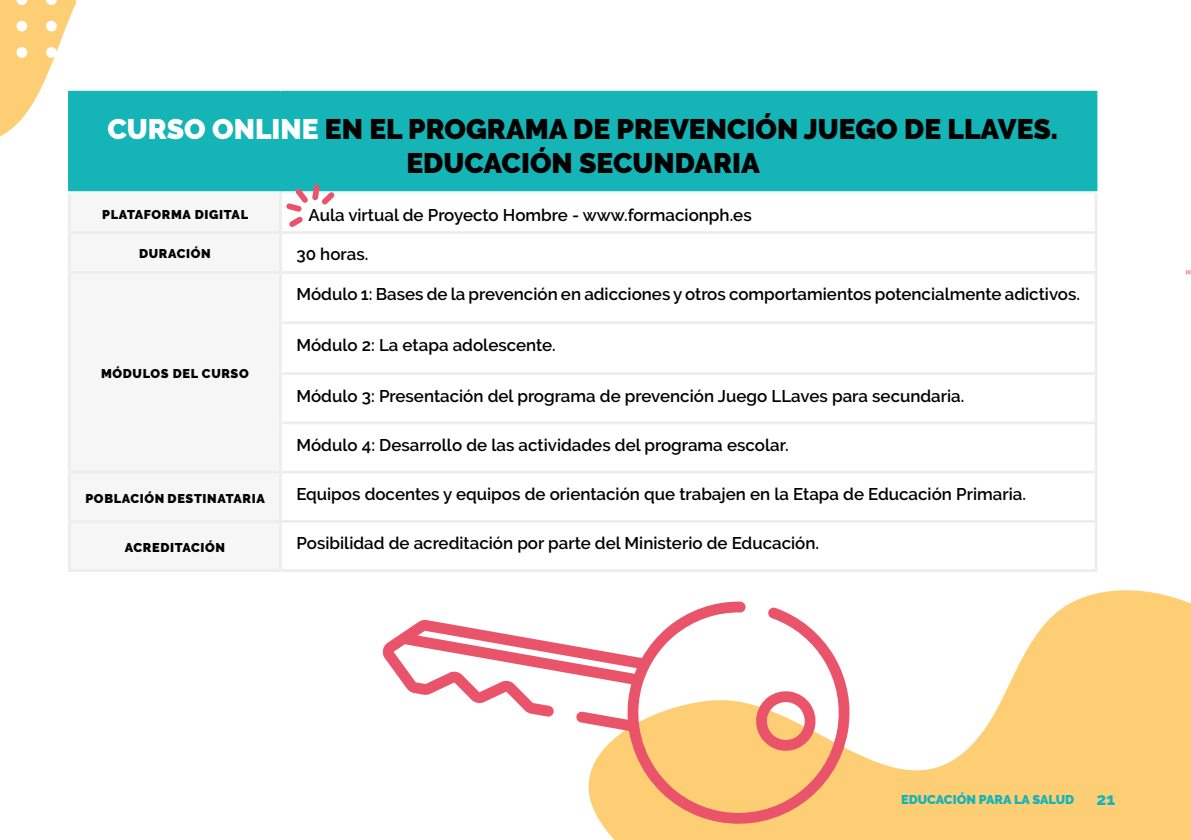
<style>
.page{position:relative;width:1191px;height:840px;background:#fff}
.page>*{position:absolute;margin:0;border:0;box-sizing:border-box;transform-origin:0 0}
.t1{font:900 28.2px/33.8px "Raleway";color:#000;text-align:center}
.t2{font:600 17px "Raleway";color:#000}
.t3{font:900 12.6px "Raleway";letter-spacing:.05em;color:#000}
.t4{font:900 12.6px "Raleway";color:#15b4b7}
.s1{color:#fff}
.s2{font-size:17px;color:#fdce74}
.s3{font-weight:800;font-size:17px}
</style>
<div class="page">
<svg style="left:608px;top:590px;width:583px;height:249px;fill:#fdce74"></svg>
<div style="left:69px;top:92px;width:1027px;height:100px;background:#15b4b7"></div>
<div style="left:69px;top:192px;width:211px;height:40px;background:#f6f6f6"></div>
<div style="left:71px;top:473px;width:208px;height:50px;background:#f6f6f6"></div>
<hr style="left:1094px;top:94px;width:3px;height:97px;background:#15b4b7">
<hr style="left:68px;top:91px;width:212px;height:3px;background:#15b4b7">
<hr style="left:280px;top:91px;width:817px;height:3px;background:#15b4b7">
<hr style="left:68px;top:194px;width:3px;height:37px;background:#ededed">
<hr style="left:279px;top:194px;width:3px;height:37px;background:#ededed">
<hr style="left:1094px;top:194px;width:3px;height:37px;background:#ededed">
<hr style="left:68px;top:231px;width:212px;height:3px;background:#ededed">
<hr style="left:68px;top:234px;width:3px;height:37px;background:#ededed">
<hr style="left:280px;top:231px;width:817px;height:3px;background:#ededed">
<hr style="left:279px;top:234px;width:3px;height:37px;background:#ededed">
<hr style="left:1094px;top:234px;width:3px;height:37px;background:#ededed">
<hr style="left:68px;top:271px;width:212px;height:3px;background:#ededed">
<hr style="left:68px;top:274px;width:3px;height:48px;background:#ededed">
<hr style="left:68px;top:322px;width:3px;height:51px;background:#ededed">
<hr style="left:68px;top:373px;width:3px;height:49px;background:#ededed">
<hr style="left:68px;top:422px;width:3px;height:48px;background:#ededed">
<hr style="left:280px;top:271px;width:817px;height:3px;background:#ededed">
<hr style="left:279px;top:274px;width:3px;height:47px;background:#ededed">
<hr style="left:1094px;top:274px;width:3px;height:47px;background:#ededed">
<hr style="left:279px;top:321px;width:818px;height:3px;background:#ededed">
<hr style="left:279px;top:324px;width:3px;height:48px;background:#ededed">
<hr style="left:1094px;top:324px;width:3px;height:48px;background:#ededed">
<hr style="left:279px;top:372px;width:818px;height:3px;background:#ededed">
<hr style="left:279px;top:375px;width:3px;height:46px;background:#ededed">
<hr style="left:1094px;top:375px;width:3px;height:46px;background:#ededed">
<hr style="left:279px;top:421px;width:818px;height:3px;background:#ededed">
<hr style="left:279px;top:424px;width:3px;height:46px;background:#ededed">
<hr style="left:1094px;top:424px;width:3px;height:46px;background:#ededed">
<hr style="left:68px;top:470px;width:212px;height:3px;background:#ededed">
<hr style="left:68px;top:473px;width:3px;height:46px;background:#ededed">
<hr style="left:280px;top:470px;width:817px;height:3px;background:#ededed">
<hr style="left:279px;top:473px;width:3px;height:46px;background:#ededed">
<hr style="left:1094px;top:473px;width:3px;height:46px;background:#ededed">
<hr style="left:68px;top:519px;width:212px;height:3px;background:#ededed">
<hr style="left:68px;top:522px;width:3px;height:47px;background:#ededed">
<hr style="left:280px;top:519px;width:817px;height:3px;background:#ededed">
<hr style="left:279px;top:522px;width:3px;height:47px;background:#ededed">
<hr style="left:1094px;top:522px;width:3px;height:47px;background:#ededed">
<hr style="left:68px;top:569px;width:212px;height:2px;background:#ededed">
<hr style="left:280px;top:569px;width:817px;height:2px;background:#ededed">
<hr style="left:68px;top:191px;width:212px;height:3px;background:#f0f8f9">
<hr style="left:280px;top:191px;width:817px;height:3px;background:#f0f8f9">
<svg style="left:286px;top:184px;width:48px;height:43px"></svg>
<svg style="left:1186px;top:270px;width:5px;height:4px"></svg>
<svg style="left:382px;top:601px;width:470px;height:231px"></svg>
<svg style="left:0;top:0;width:116px;height:192px"></svg>
<h1 class="t1" style="left:107px;top:112px;width:952px"><span class="s1">CURSO ONLINE</span> EN EL PROGRAMA DE PREVENCIÓN JUEGO DE LLAVES.<br>EDUCACIÓN SECUNDARIA</h1>
<p class="t3" style="left:102px;top:207px;width:19px">PLATAFORMA</p>
<p class="t3" style="left:195px;top:207px;width:9px">DIGITAL</p>
<p class="t2" style="left:308px;top:205px;width:445px">Aula virtual de Proyecto Hombre - www.formacionph.es</p>
<p class="t3" style="left:139px;top:246px;width:20px">DURACIÓN</p>
<p class="t2" style="left:296px;top:244px;width:73px">30 horas.</p>
<p class="t3" style="left:101px;top:366px;width:22px">MÓDULOS</p>
<p class="t3" style="left:173px;top:366px;width:10px">DEL</p>
<p class="t3" style="left:202px;top:366px;width:11px">CURSO</p>
<p class="t2" style="left:296px;top:284px;width:785px">Módulo 1: Bases de la prevención en adicciones y otros comportamientos potencialmente adictivos.</p>
<p class="t2" style="left:296px;top:335px;width:261px">Módulo 2: La etapa adolescente.</p>
<p class="t2" style="left:296px;top:385px;width:669px">Módulo 3: Presentación del programa de prevención Juego LLaves para secundaria.</p>
<p class="t2" style="left:296px;top:435px;width:494px">módulo 4: Desarrollo de las actividades del programa escolar.</p>
<p class="t3" style="left:85px;top:490px;width:19px">POBLACIÓN</p>
<p class="t3" style="left:168px;top:490px;width:10px">DESTINATARIA</p>
<p class="t2" style="left:296px;top:484px;width:731px">Equipos docentes y equipos de orientación que trabajen en la Etapa de Educación Primaria.</p>
<p class="t3" style="left:125px;top:540px;width:18px">ACREDITACIÓN</p>
<p class="t2" style="left:296px;top:533px;width:524px">Posibilidad de acreditación por parte del Ministerio de Educación.</p>
<p class="t4" style="left:901px;top:791px;width:215px">EDUCACIÓN PARA LA SALUD <span class="s2">·</span> <span class="s3">21</span></p>
</div>
